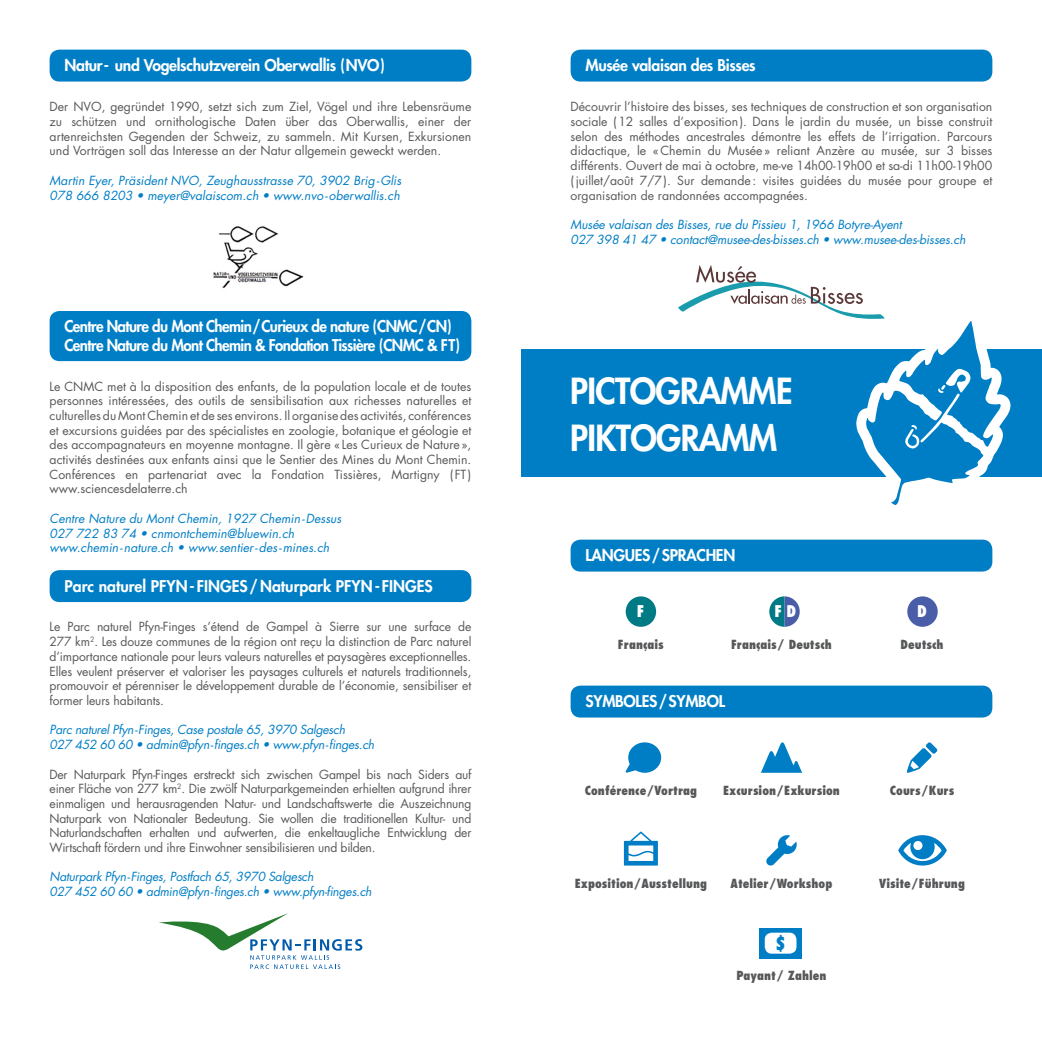
<style>
.page{position:relative;width:1042px;height:1042px;background:#fff}
.page>*{position:absolute;margin:0;border:0;box-sizing:border-box;transform-origin:0 0}
.t1{font:800 35px "Futura Std";letter-spacing:-.02em;color:#fff}
.t2{font:800 condensed 17.5px "Futura Std";color:#007ec5;scale:1.1 1}
.t3{font:800 15.75px "Futura Std";letter-spacing:-.04em;color:#fff;scale:.96 1}
.t4{font:800 15.75px "Futura Std";letter-spacing:-.02em;color:#fff}
.t5{font:800 15.75px "Futura Std";color:#fff}
.t6{font:800 condensed 15.75px "Futura Std";color:#fff}
.t7{font:12.25px/14.7px "Futura Std";color:#57585a;text-align:justify}
.t8{font:italic 12.25px "Futura Std";letter-spacing:-.01em;color:#007ec5}
.t9{font:800 condensed 12.25px "Futura Std";color:#57585a}
</style>
<div class="page">
<div style="left:50px;top:50px;width:421px;height:32px;background:#007ec5;border-radius:10px"></div>
<img style="left:213px;top:226px;width:91px;height:62px">
<div style="left:50px;top:311px;width:421px;height:50px;background:#007ec5;border-radius:10px"></div>
<div style="left:50px;top:570px;width:421px;height:32px;background:#007ec5;border-radius:10px"></div>
<svg style="left:159px;top:913px;width:203px;height:56px"></svg>
<div style="left:521px;top:349px;width:521px;height:128px;background:#007ec5"></div>
<div style="left:626px;top:596px;width:30px;height:31px;background:#007a84;border-radius:50%"></div>
<div style="left:907px;top:596px;width:30px;height:31px;background:#4a5da9;border-radius:50%"></div>
<svg style="left:769px;top:596px;width:31px;height:31px"></svg>
<svg style="left:766px;top:835px;width:31px;height:31px"></svg>
<svg style="left:906px;top:742px;width:31px;height:31px"></svg>
<svg style="left:624px;top:831px;width:34px;height:34px"></svg>
<svg style="left:761px;top:742px;width:41px;height:31px"></svg>
<svg style="left:625px;top:742px;width:36px;height:31px"></svg>
<svg style="left:898px;top:835px;width:49px;height:30px"></svg>
<div style="left:759px;top:928px;width:43px;height:30px;background:#007ec5"></div>
<div style="left:765px;top:932px;width:31px;height:21px;background:#fff;border-radius:7px"></div>
<div style="left:570px;top:540px;width:422px;height:31px;background:#007ec5;border-radius:10px"></div>
<div style="left:570px;top:685px;width:422px;height:32px;background:#007ec5;border-radius:10px"></div>
<div style="left:570px;top:50px;width:422px;height:32px;background:#007ec5;border-radius:10px"></div>
<svg style="left:678px;top:265px;width:327px;height:240px"></svg>
<p class="t4" style="left:64px;top:55px;width:322px">Natur- und Vogelschutzverein Oberwallis (NVO)</p>
<p class="t7" style="left:50px;top:100px;width:423px">Der NVO, gegründet 1990, setzt sich zum Ziel, Vögel und ihre Lebensräume zu schützen und ornithologische Daten über das Oberwallis, einer der artenreichsten Gegenden der Schweiz, zu sammeln. Mit Kursen, Exkursionen und Vorträgen soll das Interesse an der Natur allgemein geweckt werden.</p>
<p class="t8" style="left:50px;top:172px;width:353px">Martin Eyer, Präsident NVO, Zeughausstrasse 70, 3902 Brig-Glis</p>
<p class="t8" style="left:50px;top:187px;width:352px">078 666 8203 • meyer@valaiscom.ch • www.nvo-oberwallis.ch</p>
<p class="t3" style="left:64px;top:316px;width:405px">Centre Nature du Mont Chemin/Curieux de nature (CNMC/CN)</p>
<p class="t3" style="left:64px;top:335px;width:414px">Centre Nature du Mont Chemin &amp; Fondation Tissière (CNMC &amp; FT)</p>
<p class="t7" style="left:50px;top:379px;width:423px">Le CNMC met à la disposition des enfants, de la population locale et de toutes personnes intéressées, des outils de sensibilisation aux richesses naturelles et culturelles du Mont Chemin et de ses environs. Il organise des activités, conférences et excursions guidées par des spécialistes en zoologie, botanique et géologie et des accompagnateurs en moyenne montagne. Il gère «Les Curieux de Nature», activités destinées aux enfants ainsi que le Sentier des Mines du Mont Chemin.<br>Conférences en partenariat avec la Fondation Tissières, Martigny ( FT ) www.sciencesdelaterre.ch</p>
<p class="t8" style="left:50px;top:510px;width:293px">Centre Nature du Mont Chemin, 1927 Chemin-Dessus</p>
<p class="t8" style="left:50px;top:525px;width:246px">027 722 83 74 • cnmontchemin@bluewin.ch</p>
<p class="t8" style="left:50px;top:540px;width:281px">www.chemin-nature.ch • www.sentier-des-mines.ch</p>
<p class="t5" style="left:64px;top:576px;width:370px">Parc naturel PFYN- FINGES/Naturpark PFYN- FINGES</p>
<p class="t7" style="left:50px;top:620px;width:423px">Le Parc naturel Pfyn-Finges s’étend de Gampel à Sierre sur une surface de 277 km<sup>2</sup>. Les douze communes de la région ont reçu la distinction de Parc naturel d’importance nationale pour leurs valeurs naturelles et paysagères exceptionnelles.<br>Elles veulent préserver et valoriser les paysages culturels et naturels traditionnels, promouvoir et pérenniser le développement durable de l’économie, sensibiliser et former leurs habitants.</p>
<p class="t8" style="left:50px;top:722px;width:297px">Parc naturel Pfyn-Finges, Case postale 65, 3970 Salgesch</p>
<p class="t8" style="left:50px;top:737px;width:326px">027 452 60 60 • admin@pfyn-finges.ch • www.pfyn-finges.ch</p>
<p class="t7" style="left:50px;top:767px;width:423px">Der Naturpark Pfyn-Finges erstreckt sich zwischen Gampel bis nach Siders auf einer Fläche von 277 km<sup>2</sup>. Die zwölf Naturparkgemeinden erhielten aufgrund ihrer einmaligen und herausragenden Natur- und Landschaftswerte die Auszeichnung Naturpark von Nationaler Bedeutung. Sie wollen die traditionellen Kultur- und Naturlandschaften erhalten und aufwerten, die enkeltaugliche Entwicklung der Wirtschaft fördern und ihre Einwohner sensibilisieren und bilden.</p>
<p class="t8" style="left:50px;top:869px;width:265px">Naturpark Pfyn-Finges, Postfach 65, 3970 Salgesch</p>
<p class="t8" style="left:50px;top:884px;width:323px">027 452 60 60 • admin@pfyn-finges.ch • www.pfyn-finges.ch</p>
<p class="t4" style="left:585px;top:55px;width:172px">Musée valaisan des Bisses</p>
<p class="t7" style="left:570px;top:100px;width:423px">Découvrir l’histoire des bisses, ses techniques de construction et son organisation sociale (12 salles d’exposition). Dans le jardin du musée, un bisse construit selon des méthodes ancestrales démontre les effets de l’irrigation. Parcours didactique, le «Chemin du Musée» reliant Anzère au musée, sur 3 bisses différents. Ouvert de mai à octobre, me-ve 14h00-19h00 et sa-di 11h00-19h00 (juillet/août 7/7). Sur demande: visites guidées du musée pour groupe et organisation de randonnées accompagnées.</p>
<p class="t8" style="left:570px;top:217px;width:333px">Musée valaisan des Bisses, rue du Pissieu 1, 1966 Botyre-Ayent</p>
<p class="t8" style="left:570px;top:231px;width:396px">027 398 41 47 • contact@musee-des-bisses.ch • www.musee-des-bisses.ch</p>
<p class="t1" style="left:570px;top:369px;width:224px">PICTOGRAMME</p>
<p class="t1" style="left:570px;top:416px;width:209px">PIKTOGRAMM</p>
<p class="t4" style="left:585px;top:545px;width:151px">LANGUES/SPRACHEN</p>
<p class="t6" style="left:637px;top:602px;width:9px">F</p>
<p class="t6" style="left:774px;top:602px;width:23px">F D</p>
<p class="t6" style="left:917px;top:602px;width:11px">D</p>
<p class="t9" style="left:618px;top:636px;width:47px">Français</p>
<p class="t9" style="left:731px;top:636px;width:102px">Français/ Deutsch</p>
<p class="t4" style="left:585px;top:691px;width:141px">SYMBOLES/SYMBOL</p>
<p class="t9" style="left:585px;top:782px;width:114px">Conférence/Vortrag</p>
<p class="t9" style="left:723px;top:782px;width:118px">Excursion/Exkursion</p>
<p class="t9" style="left:575px;top:875px;width:134px">Exposition/Ausstellung</p>
<p class="t9" style="left:730px;top:875px;width:103px">Atelier/Workshop</p>
<p class="t2" style="left:775px;top:932px;width:12px">$</p>
<p class="t9" style="left:736px;top:968px;width:92px">Payant/ Zahlen</p>
<p class="t9" style="left:900px;top:636px;width:45px">Deutsch</p>
<p class="t9" style="left:890px;top:782px;width:66px">Cours/Kurs</p>
<p class="t9" style="left:879px;top:875px;width:87px">Visite/Führung</p>
</div>
